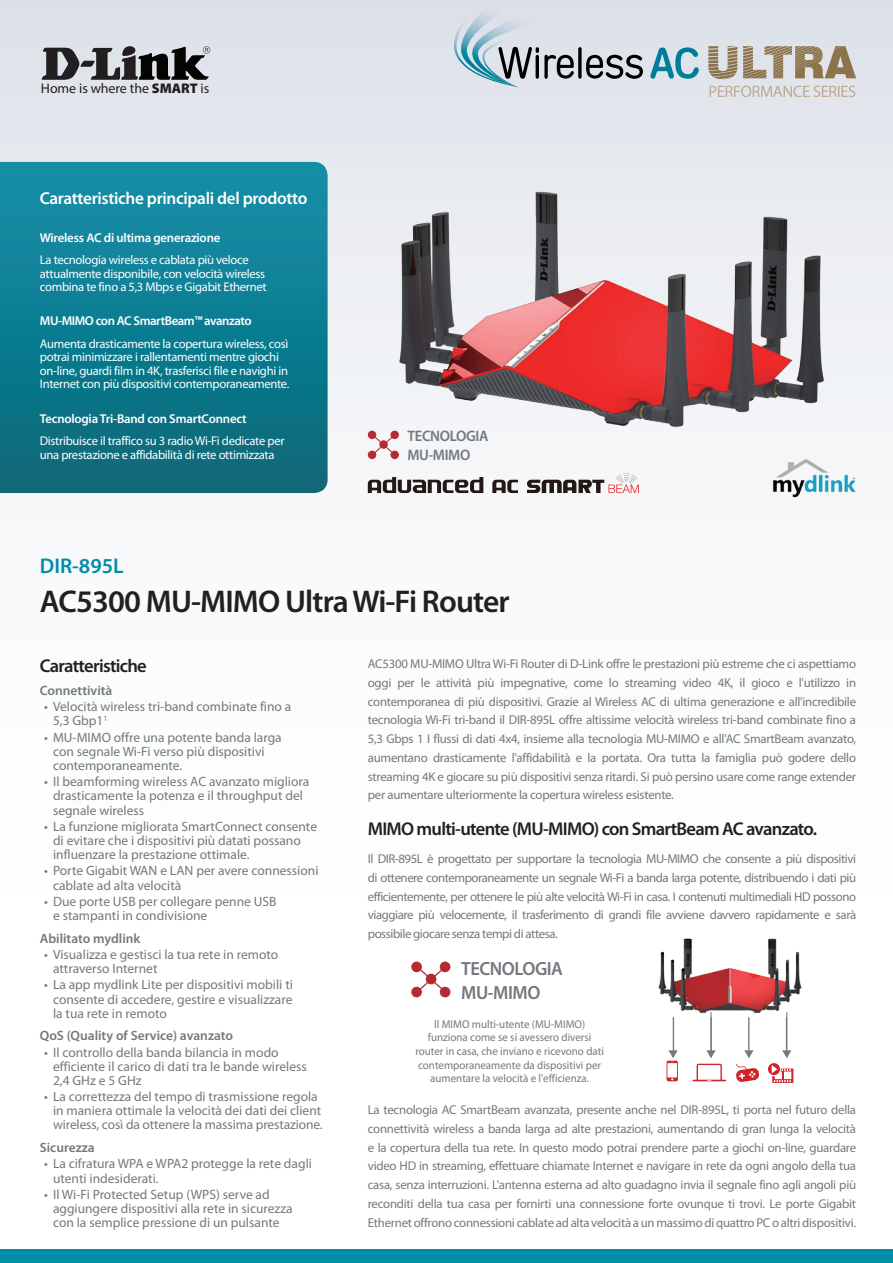
<style>
.page{position:relative;width:893px;height:1263px;background:#fff}
.page>*{position:absolute;margin:0;border:0;box-sizing:border-box;transform-origin:0 0}
.Product_Name__Cover{font:600 31.5px "Myriad Pro";letter-spacing:-.025em;color:#231f20}
.Model_Number__Cover{font:600 21.3px "Myriad Pro";color:#008da8}
.Sub_Body_Text{font:600 19.2px/24px "Myriad Pro";letter-spacing:-.025em;color:#74787d}
.Description_Topic{font:600 18.6px "Myriad Pro";letter-spacing:-.04em;color:#231f20}
.Features_Title{font:600 18.6px "Myriad Pro";letter-spacing:-.04em;color:#231f20}
.Highlights_Title{font:600 17.25px "Myriad Pro";letter-spacing:-.02em;color:#fff}
.Sub_Body_Text-2{font:600 15.15px/19px "Myriad Pro";letter-spacing:-.025em;color:#74787d}
.t1{font:13.95px "Myriad Pro";letter-spacing:-.005em;color:#231f20}
.t2{font:13.5px/14.1px "Myriad Pro";color:#74787d}
.Features_Category{font:600 13.5px "Myriad Pro";color:#74787d}
.Description_Text{font:12.9px/18.8px "Myriad Pro";letter-spacing:-.02em;color:#74787d;text-align:justify}
.Highlights_Category{font:600 12.9px "Myriad Pro";letter-spacing:-.015em;color:#fff}
.Highlights_Category-2{font:600 12.9px "Myriad Pro";letter-spacing:-.035em;color:#fff}
.Highlights_Text{font:12.6px/13.5px "Myriad Pro";letter-spacing:-.025em;color:#fff}
.t3{font:11.4px/13.6px "Myriad Pro";color:#74787d;text-align:center}
.s1{font-weight:900}
</style>
<div class="page">
<div style="left:0;top:0;width:893px;height:1084px;background:linear-gradient(to bottom,#e3e6ec,#fff)"></div>
<div style="left:0;top:1249px;width:893px;height:14px;background:#008da8"></div>
<svg style="left:0;top:162px;width:328px;height:331px;background:#0f7c90"></svg>
<svg style="left:42px;top:46px;width:168px;height:34px;background:#737376"></svg>
<svg style="left:368px;top:477px;width:115px;height:16px"></svg>
<svg style="left:492px;top:480px;width:26px;height:13px"></svg>
<svg style="left:527px;top:473px;width:112px;height:20px"></svg>
<img style="left:764px;top:448px;width:98px;height:59px">
<img style="left:452px;top:8px;width:45px;height:79px">
<img style="left:459px;top:3px;width:91px;height:81px">
<svg style="left:498px;top:47px;width:145px;height:40px;background:#a4a8ad"></svg>
<svg style="left:650px;top:47px;width:49px;height:32px;background:#82b8c8"></svg>
<svg style="left:708px;top:46px;width:148px;height:34px;background:#b5aa99"></svg>
<svg style="left:709px;top:86px;width:146px;height:11px;background:#d4d0cb"></svg>
<img style="left:374px;top:184px;width:474px;height:268px">
<svg style="left:411px;top:961px;width:39px;height:36px"></svg>
<img style="left:651px;top:931px;width:157px;height:87px">
<hr style="left:786px;top:1012px;width:1px;height:45px;background:#74787d">
<hr style="left:748px;top:1017px;width:1px;height:35px;background:#74787d">
<hr style="left:711px;top:1012px;width:1px;height:45px;background:#74787d">
<hr style="left:710px;top:1017px;width:2px;height:35px;background:#74787d">
<hr style="left:673px;top:1017px;width:1px;height:35px;background:#74787d">
<svg style="left:667px;top:1050px;width:11px;height:31px"></svg>
<svg style="left:736px;top:1050px;width:23px;height:32px"></svg>
<svg style="left:768px;top:1050px;width:25px;height:33px"></svg>
<svg style="left:692px;top:1050px;width:34px;height:31px"></svg>
<svg style="left:368px;top:431px;width:31px;height:28px"></svg>
<p class="t1" style="left:41px;top:80px;width:170px">Home is where the <span class="s1">SMART</span> is</p>
<p class="Highlights_Title" style="left:40px;top:187px;width:269px">Caratteristiche principali del prodotto</p>
<p class="Highlights_Category" style="left:40px;top:229px;width:182px">Wireless AC di ultima generazione</p>
<p class="Highlights_Text" style="left:40px;top:253px;width:228px">La tecnologia wireless e cablata più veloce attualmente disponibile, con velocità wireless combina te fino a 5,3 Mbps e Gigabit Ethernet</p>
<p class="Highlights_Category-2" style="left:40px;top:313px;width:213px">MU-MIMO con AC SmartBeam™ avanzato</p>
<p class="Highlights_Text" style="left:40px;top:337px;width:251px">Aumenta drasticamente la copertura wireless, così potrai minimizzare i rallentamenti mentre giochi on-line, guardi film in 4K, trasferisci file e navighi in Internet con più dispositivi contemporaneamente.</p>
<p class="Highlights_Category" style="left:40px;top:410px;width:208px">Tecnologia Tri-Band con SmartConnect</p>
<p class="Highlights_Text" style="left:40px;top:434px;width:246px">Distribuisce il traffico su 3 radio Wi-Fi dedicate per una prestazione e affidabilità di rete ottimizzata</p>
<p class="Model_Number__Cover" style="left:40px;top:552px;width:85px">DIR-895L</p>
<p class="Sub_Body_Text-2" style="left:407px;top:426px;width:82px">TECNOLOGIA<br>MU-MIMO</p>
<p class="Product_Name__Cover" style="left:40px;top:582px;width:471px">AC5300 MU-MIMO Ultra Wi-Fi Router</p>
<p class="Features_Title" style="left:40px;top:654px;width:108px">Caratteristiche</p>
<p class="Features_Category" style="left:40px;top:682px;width:74px">Connettività</p>
<p class="t2" style="left:53px;top:699px;width:240px;text-indent:-9px">• Velocità wireless tri-band combinate fino a<br>5,3 Gbp1<sup>1</sup></p>
<p class="t2" style="left:53px;top:730px;width:230px;text-indent:-9px">• MU-MIMO offre una potente banda larga con segnale Wi-Fi verso più dispositivi contemporaneamente.</p>
<p class="t2" style="left:53px;top:774px;width:258px;text-indent:-9px">• Il beamforming wireless AC avanzato migliora drasticamente la potenza e il throughput del segnale wireless</p>
<p class="t2" style="left:53px;top:819px;width:266px;text-indent:-9px">• La funzione migliorata SmartConnect consente di evitare che i dispositivi più datati possano influenzare la prestazione ottimale.</p>
<p class="t2" style="left:53px;top:864px;width:267px;text-indent:-9px">• Porte Gigabit WAN e LAN per avere connessioni cablate ad alta velocità</p>
<p class="t2" style="left:53px;top:894px;width:225px;text-indent:-9px">• Due porte USB per collegare penne USB e stampanti in condivisione</p>
<p class="Features_Category" style="left:40px;top:929px;width:102px">Abilitato mydlink</p>
<p class="t2" style="left:53px;top:947px;width:227px;text-indent:-9px">• Visualizza e gestisci la tua rete in remoto attraverso Internet</p>
<p class="t2" style="left:53px;top:977px;width:241px;text-align:justify;text-indent:-9px">• La app mydlink Lite per dispositivi mobili ti consente di accedere, gestire e visualizzare la tua rete in remoto</p>
<p class="Features_Category" style="left:40px;top:1027px;width:195px">QoS (Quality of Service) avanzato</p>
<p class="t2" style="left:53px;top:1045px;width:255px;text-indent:-9px">• Il controllo della banda bilancia in modo efficiente il carico di dati tra le bande wireless<br>2,4 GHz e 5 GHz</p>
<p class="t2" style="left:53px;top:1089px;width:271px;text-indent:-9px">• La correttezza del tempo di trasmissione regola in maniera ottimale la velocità dei dati dei client wireless, così da ottenere la massima prestazione.</p>
<p class="Features_Category" style="left:40px;top:1139px;width:56px">Sicurezza</p>
<p class="t2" style="left:53px;top:1156px;width:260px;text-indent:-9px">• La cifratura WPA e WPA2 protegge la rete dagli utenti indesiderati.</p>
<p class="t2" style="left:53px;top:1187px;width:241px;text-indent:-9px">• Il Wi-Fi Protected Setup (WPS) serve ad aggiungere dispositivi alla rete in sicurezza con la semplice pressione di un pulsante</p>
<p class="Description_Text" style="left:368px;top:654px;width:490px">AC5300 MU-MIMO Ultra Wi-Fi Router di D-Link offre le prestazioni più estreme che ci aspettiamo oggi per le attività più impegnative, come lo streaming video 4K, il gioco e l'utilizzo in contemporanea di più dispositivi. Grazie al Wireless AC di ultima generazione e all'incredibile tecnologia Wi-Fi tri-band il DIR-895L offre altissime velocità wireless tri-band combinate fino a 5,3 Gbps 1 I flussi di dati 4x4, insieme alla tecnologia MU-MIMO e all'AC SmartBeam avanzato, aumentano drasticamente l'affidabilità e la portata. Ora tutta la famiglia può godere dello streaming 4K e giocare su più dispositivi senza ritardi. Si può persino usare come range extender per aumentare ulteriormente la copertura wireless esistente.</p>
<p class="Description_Topic" style="left:368px;top:817px;width:451px">MIMO multi-utente (MU-MIMO) con SmartBeam AC avanzato.</p>
<p class="Description_Text" style="left:368px;top:849px;width:490px">Il DIR-895L è progettato per supportare la tecnologia MU-MIMO che consente a più dispositivi di ottenere contemporaneamente un segnale Wi-Fi a banda larga potente, distribuendo i dati più efficientemente, per ottenere le più alte velocità Wi-Fi in casa. I contenuti multimediali HD possono viaggiare più velocemente, il trasferimento di grandi file avviene davvero rapidamente e sarà possibile giocare senza tempi di attesa.</p>
<p class="Sub_Body_Text" style="left:461px;top:956px;width:103px">TECNOLOGIA<br>MU-MIMO</p>
<p class="t3" style="left:415px;top:1017px;width:190px">Il MIMO multi-utente (MU-MIMO) funziona come se si avessero diversi router in casa, che inviano e ricevono dati contemporaneamente da dispositivi per aumentare la velocità e l'efficienza.</p>
<p class="Description_Text" style="left:368px;top:1100px;width:490px">La tecnologia AC SmartBeam avanzata, presente anche nel DIR-895L, ti porta nel futuro della connettività wireless a banda larga ad alte prestazioni, aumentando di gran lunga la velocità e la copertura della tua rete. In questo modo potrai prendere parte a giochi on-line, guardare video HD in streaming, effettuare chiamate Internet e navigare in rete da ogni angolo della tua casa, senza interruzioni. L'antenna esterna ad alto guadagno invia il segnale fino agli angoli più reconditi della tua casa per fornirti una connessione forte ovunque ti trovi. Le porte Gigabit Ethernet offrono connessioni cablate ad alta velocità a un massimo di quattro PC o altri dispositivi.</p>
</div>
